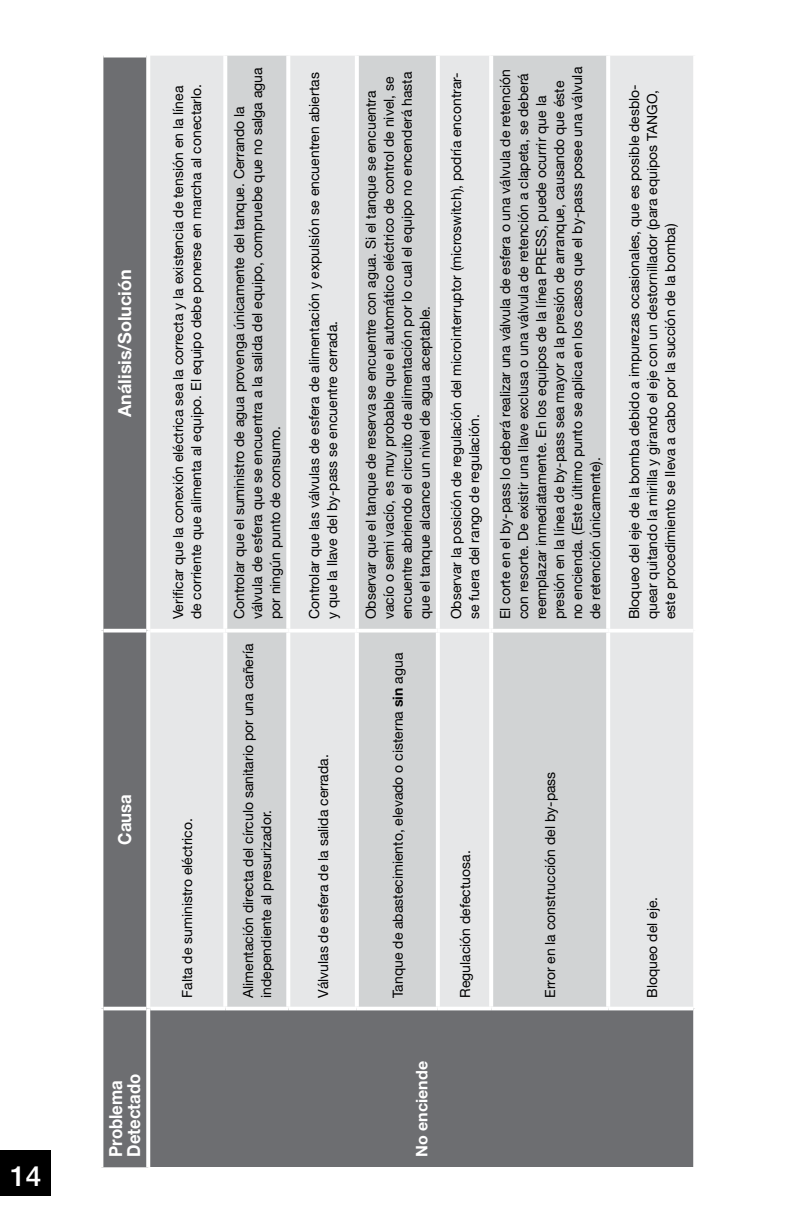
<style>
.page{position:relative;width:792px;height:1224px;background:#fff}
.page>*{position:absolute;margin:0;border:0;box-sizing:border-box;transform-origin:0 0}
.t1{font:500 28px "Helvetica Neue";color:#fff}
.t2{font:700 18px/18px "Helvetica Neue LT Std";color:#fff;scale:.93 1}
.t3{font:700 18px "Helvetica Neue LT Std";color:#fff}
.t4{font:700 16px "Helvetica Neue LT Std";color:#fff}
.t5{font:14px/18px "Helvetica Neue";color:#000}
.s1{font-family:"Helvetica Neue LT Std";font-weight:700}
</style>
<div class="page">
<div style="left:0;top:1150px;width:51px;height:46px;background:#000"></div>
<div style="left:103px;top:58px;width:43px;height:1109px;background:#6d6e71"></div>
<div style="left:148px;top:1009px;width:547px;height:158px;background:#6d6e71"></div>
<div style="left:150px;top:56px;width:543px;height:951px;background:#e6e7e8"></div>
<svg style="left:227px;top:56px;width:379px;height:951px;background:#d7d9da"></svg>
<svg style="left:693px;top:1009px;width:2px;height:158px"></svg>
<hr style="left:223px;top:633px;width:4px;height:374px;background:#fff">
<hr style="left:223px;top:56px;width:4px;height:573px;background:#fff">
<svg style="left:286px;top:633px;width:4px;height:374px"></svg>
<svg style="left:286px;top:56px;width:4px;height:573px"></svg>
<hr style="left:355px;top:633px;width:4px;height:374px;background:#fff">
<hr style="left:355px;top:56px;width:4px;height:573px;background:#fff">
<hr style="left:436px;top:633px;width:4px;height:374px;background:#fff">
<hr style="left:436px;top:56px;width:4px;height:573px;background:#fff">
<hr style="left:489px;top:633px;width:4px;height:374px;background:#fff">
<hr style="left:489px;top:56px;width:4px;height:573px;background:#fff">
<hr style="left:606px;top:633px;width:4px;height:374px;background:#fff">
<hr style="left:606px;top:56px;width:4px;height:573px;background:#fff">
<hr style="left:103px;top:1007px;width:43px;height:3px;background:#fff">
<svg style="left:103px;top:629px;width:43px;height:4px"></svg>
<svg style="left:103px;top:55px;width:43px;height:3px"></svg>
<svg style="left:146px;top:1009px;width:4px;height:158px"></svg>
<svg style="left:146px;top:631px;width:4px;height:378px"></svg>
<svg style="left:146px;top:56px;width:2px;height:575px"></svg>
<hr style="left:150px;top:1007px;width:75px;height:3px;background:#fff">
<svg style="left:150px;top:629px;width:75px;height:4px"></svg>
<hr style="left:225px;top:1007px;width:63px;height:3px;background:#fff">
<svg style="left:225px;top:629px;width:63px;height:4px"></svg>
<hr style="left:288px;top:1007px;width:69px;height:3px;background:#fff">
<svg style="left:288px;top:629px;width:69px;height:4px"></svg>
<hr style="left:357px;top:1007px;width:81px;height:3px;background:#fff">
<svg style="left:357px;top:629px;width:81px;height:4px"></svg>
<hr style="left:438px;top:1007px;width:53px;height:3px;background:#fff">
<svg style="left:438px;top:629px;width:53px;height:4px"></svg>
<hr style="left:491px;top:1007px;width:117px;height:3px;background:#fff">
<svg style="left:491px;top:629px;width:117px;height:4px"></svg>
<hr style="left:608px;top:1007px;width:85px;height:3px;background:#fff">
<svg style="left:608px;top:629px;width:85px;height:4px"></svg>
<h1 class="t1" style="left:10px;top:1154px;width:33px">14</h1>
<p class="t3" style="left:114px;top:417px;width:149px;rotate:-90deg">Análisis/Solución</p>
<p class="t2" style="left:115px;top:845px;width:56px;rotate:-90deg">Causa</p>
<p class="t2" style="left:106px;top:1157px;width:91px;rotate:-90deg">Problema<br>Detectado</p>
<p class="t5" style="left:169px;top:619px;width:537px;rotate:-90deg">Verificar que la conexión eléctrica sea la correcta y la existencia de tensión en la línea de corriente que alimenta al equipo. El equipo debe ponerse en marcha al conectarlo.</p>
<p class="t5" style="left:178px;top:998px;width:181px;rotate:-90deg">Falta de suministro eléctrico.</p>
<p class="t5" style="left:230px;top:619px;width:553px;rotate:-90deg">Controlar que el suministro de agua provenga únicamente del tanque. Cerrando la válvula de esfera que se encuentra a la salida del equipo, compruebe que no salga agua por ningún punto de consumo.</p>
<p class="t5" style="left:239px;top:998px;width:356px;rotate:-90deg">Alimentación directa del círculo sanitario por una cañería independiente al presurizador.</p>
<p class="t5" style="left:305px;top:619px;width:548px;rotate:-90deg">Controlar que las válvulas de esfera de alimentación y expulsión se encuentren abiertas y que la llave del by-pass se encuentre cerrada.</p>
<p class="t5" style="left:314px;top:998px;width:245px;rotate:-90deg">Válvulas de esfera de la salida cerrada.</p>
<p class="t5" style="left:362px;top:619px;width:549px;rotate:-90deg">Observar que el tanque de reserva se encuentre con agua. Si el tanque se encuentra vacío o semi vacío, es muy probable que el automático eléctrico de control de nivel, se encuentre abriendo el circuito de alimentación por lo cual el equipo no encenderá hasta que el tanque alcance un nivel de agua aceptable.</p>
<p class="t5" style="left:389px;top:998px;width:347px;rotate:-90deg">Tanque de abastecimiento, elevado o cisterna <span class="s1">sin</span> agua</p>
<p class="t5" style="left:447px;top:619px;width:548px;rotate:-90deg">Observar la posición de regulación del microinterruptor (microswitch), podría encontrar&shy;se fuera del rango de regulación.</p>
<p class="t5" style="left:456px;top:998px;width:149px;rotate:-90deg">Regulación defectuosa.</p>
<p class="t5" style="left:496px;top:619px;width:554px;rotate:-90deg">El corte en el by-pass lo deberá realizar una válvula de esfera o una válvula de retención con resorte. De existir una llave exclusa o una válvula de retención a clapeta, se deberá reemplazar inmediatamente. En los equipos de la línea PRESS, puede ocurrir que la presión en la línea de by-pass sea mayor a la presión de arranque, causando que éste no encienda. (Este último punto se aplica en los casos que el by-pass posee una válvula de retención únicamente).</p>
<p class="t5" style="left:541px;top:998px;width:228px;rotate:-90deg">Error en la construcción del by-pass</p>
<p class="t4" style="left:412px;top:1157px;width:97px;rotate:-90deg">No enciende</p>
<p class="t5" style="left:625px;top:619px;width:537px;rotate:-90deg">Bloqueo del eje de la bomba debido a impurezas ocasionales, que es posible desblo&shy;quear quitando la mirilla y girando el eje con un destornillador (para equipos TANGO, este procedimiento se lleva a cabo por la succión de la bomba)</p>
<p class="t5" style="left:643px;top:998px;width:103px;rotate:-90deg">Bloqueo del eje.</p>
</div>
